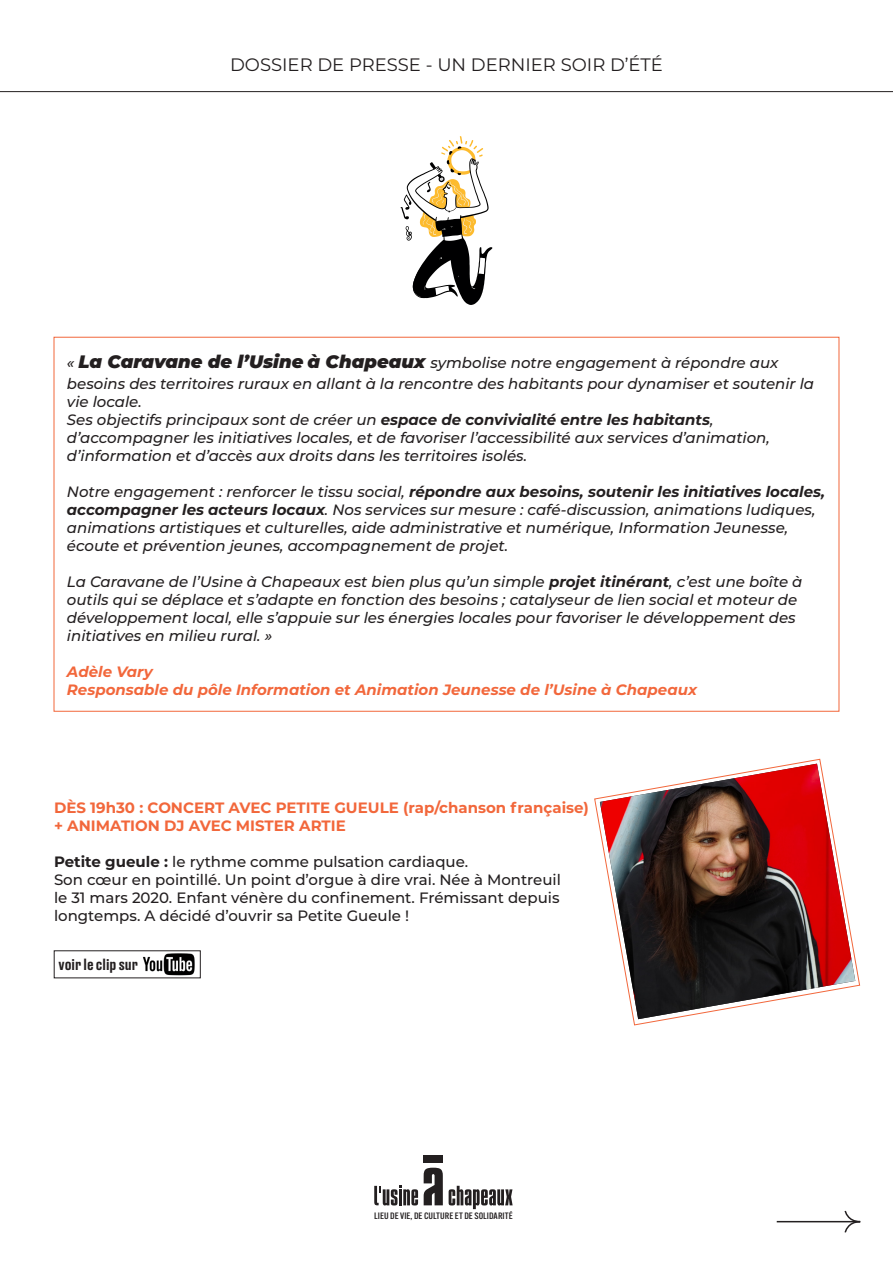
<style>
.page{position:relative;width:893px;height:1263px;background:#fff}
.page>*{position:absolute;margin:0;border:0;box-sizing:border-box;transform-origin:0 0}
.t1{font:18px "Montserrat";color:#231f20}
.t2{font:italic 500 15px/18px "Montserrat";color:#231f20}
.t3{font:500 15px/18px "Montserrat";color:#231f20;text-align:justify}
.t4{font:700 15px "Montserrat";color:#f2673b}
.t5{font:italic 700 15px "Montserrat";color:#f2673b}
.t6{font:500 15px "Druk Text";color:#231f20}
.t7{font:500 9px "Alternate Gothic ATF";color:#231f20;scale:1.11 1}
.s1{font-weight:900;font-size:18px}
.s2{font-weight:700}
</style>
<div class="page">
<hr style="left:0;top:91px;width:893px;height:1px;background:#231f20">
<svg style="left:449px;top:1186px;width:64px;height:23px"></svg>
<svg style="left:374px;top:1186px;width:44px;height:19px"></svg>
<div style="left:424px;top:1155px;width:19px;height:7px;background:#231f20"></div>
<svg style="left:424px;top:1168px;width:19px;height:37px"></svg>
<svg style="left:401px;top:136px;width:91px;height:169px"></svg>
<img style="left:143px;top:953px;width:52px;height:23px">
<svg style="left:594px;top:759px;width:266px;height:266px"></svg>
<hr style="left:777px;top:1221px;width:83px;height:1px;background:#231f20">
<svg style="left:844px;top:1210px;width:17px;height:23px"></svg>
<p class="t1" style="left:230px;top:53px;width:434px">DOSSIER DE PRESSE - UN DERNIER SOIR D’ÉTÉ</p>
<p class="t2" style="left:67px;top:351px;width:749px;line-height:21.6px">« <span class="s1">La Caravane de l’Usine à Chapeaux</span> symbolise notre engagement à répondre aux besoins des territoires ruraux en allant à la rencontre des habitants pour dynamiser et soutenir la</p>
<p class="t2" style="left:67px;top:392px;width:76px">vie locale.</p>
<p class="t2" style="left:67px;top:410px;width:704px">Ses objectifs principaux sont de créer un <span class="s2">espace de convivialité entre les habitants</span>, d’accompagner les initiatives locales, et de favoriser l’accessibilité aux services d’animation, d’information et d’accès aux droits dans les territoires isolés.</p>
<p class="t2" style="left:67px;top:482px;width:760px">Notre engagement : renforcer le tissu social, <span class="s2">répondre aux besoins, soutenir les initiatives locales, accompagner les acteurs locaux</span>. Nos services sur mesure : café-discussion, animations ludiques, animations artistiques et culturelles, aide administrative et numérique, Information Jeunesse, écoute et prévention jeunes, accompagnement de projet.</p>
<p class="t2" style="left:67px;top:572px;width:737px">La Caravane de l’Usine à Chapeaux est bien plus qu’un simple <span class="s2">projet itinérant</span>, c’est une boîte à outils qui se déplace et s’adapte en fonction des besoins ; catalyseur de lien social et moteur de développement local, elle s’appuie sur les énergies locales pour favoriser le développement des initiatives en milieu rural. »</p>
<p class="t5" style="left:67px;top:661px;width:87px">Adèle Vary</p>
<p class="t5" style="left:67px;top:679px;width:631px">Responsable du pôle Information et Animation Jeunesse de l’Usine à Chapeaux</p>
<p class="t4" style="left:54px;top:797px;width:536px">DÈS 19h30 : CONCERT AVEC PETITE GUEULE (rap/chanson française)</p>
<p class="t4" style="left:54px;top:815px;width:293px">+ ANIMATION DJ AVEC MISTER ARTIE</p>
<p class="t3" style="left:54px;top:852px;width:416px"><span class="s2">Petite gueule :</span> le rythme comme pulsation cardiaque.</p>
<p class="t3" style="left:54px;top:870px;width:508px">Son cœur en pointillé. Un point d’orgue à dire vrai. Née à Montreuil le 31 mars 2020. Enfant vénère du confinement. Frémissant depuis longtemps. A décidé d’ouvrir sa Petite Gueule !</p>
<p class="t6" style="left:59px;top:953px;width:81px">voir le clip sur</p>
<p class="t7" style="left:374px;top:1210px;width:126px">LIEU DE VIE, DE CULTURE ET DE SOLIDARITÉ</p>
</div>
